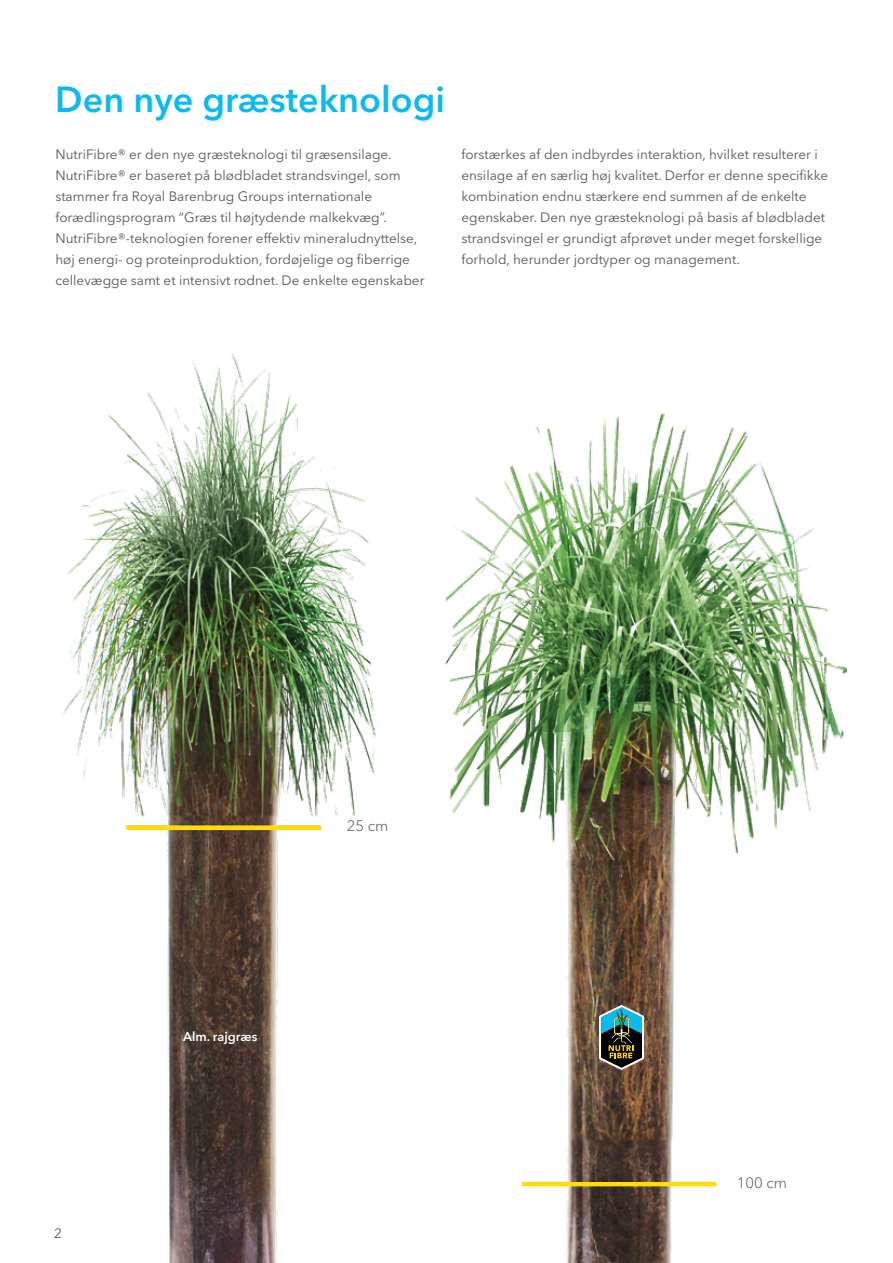
<style>
.page{position:relative;width:893px;height:1263px;background:#fff}
.page>*{position:absolute;margin:0;border:0;box-sizing:border-box;transform-origin:0 0}
.t1{font:600 36px "Avenir Next W1 G";color:#0bbbef}
.t2{font:300 15px "Avenir Next W1 G";color:#575756}
.t3{font:13.5px/21px "Avenir Next W1 G";color:#575756}
.t4{font:600 12.75px "Avenir Next W1 G";color:#fff}
</style>
<div class="page">
<img style="left:63px;top:354px;width:783px;height:909px">
<hr style="left:522px;top:1182px;width:194px;height:4px;background:#fd0">
<hr style="left:127px;top:826px;width:194px;height:3px;background:#fd0">
<svg style="left:599px;top:1005px;width:48px;height:65px;background:#4f665b"></svg>
<h1 class="t1" style="left:55px;top:71px;width:391px">Den nye græsteknologi</h1>
<p class="t3" style="left:55px;top:143px;width:371px">NutriFibre® er den nye græsteknologi til græsensilage.<br>NutriFibre® er baseret på blødbladet strandsvingel, som stammer fra Royal Barenbrug Groups internationale forædlingsprogram “Græs til højtydende malkekvæg”.<br>NutriFibre®-teknologien forener effektiv mineraludnyttelse, høj energi- og proteinproduktion, fordøjelige og fiberrige cellevægge samt et intensivt rodnet. De enkelte egenskaber</p>
<p class="t3" style="left:461px;top:143px;width:368px">forstærkes af den indbyrdes interaktion, hvilket resulterer i ensilage af en særlig høj kvalitet. Derfor er denne specifikke kombination endnu stærkere end summen af de enkelte egenskaber. Den nye græsteknologi på basis af blødbladet strandsvingel er grundigt afprøvet under meget forskellige forhold, herunder jordtyper og management.</p>
<p class="t3" style="left:54px;top:1221px;width:9px">2</p>
<p class="t4" style="left:183px;top:1026px;width:76px">Alm. rajgræs</p>
<p class="t2" style="left:347px;top:814px;width:43px">25 cm</p>
<p class="t2" style="left:737px;top:1171px;width:52px">100 cm</p>
</div>
